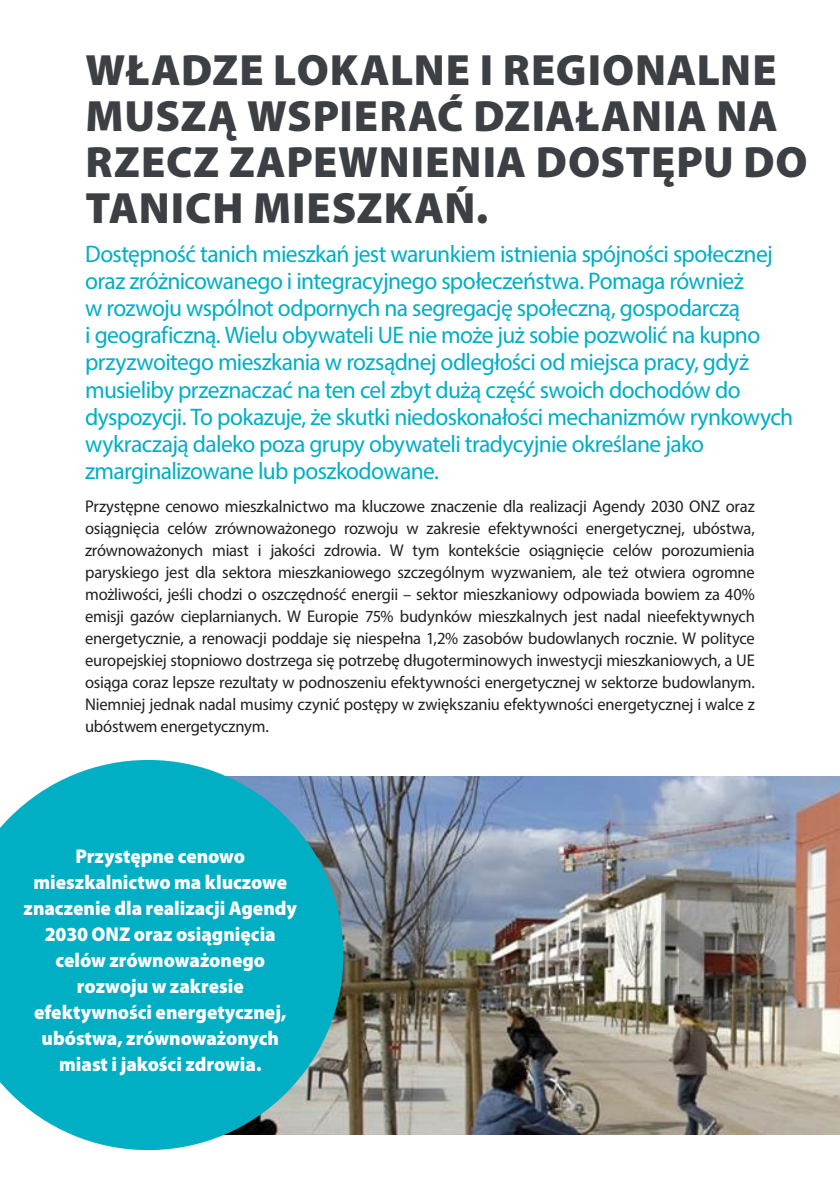
<style>
.page{position:relative;width:840px;height:1191px;background:#fff}
.page>*{position:absolute;margin:0;border:0;box-sizing:border-box;transform-origin:0 0}
.TITRE_CHAPITRE{font:900 44px/46px "Myriad Pro";letter-spacing:.015em;color:#3c4044}
.INTRODUCTION_CHAPITR{font:24px/27px "Myriad Pro";letter-spacing:-.03em;color:#00afc3}
.texte{font:900 20px/26px "Myriad Pro";color:#fff;text-align:center;scale:.96 1}
.TEXTE{font:17px/22px "Myriad Pro";letter-spacing:-.01em;color:#231f20;text-align:justify}
</style>
<div class="page">
<img style="left:343px;top:776px;width:496px;height:358px">
<svg style="left:0;top:760px;width:343px;height:390px;fill:#00afc3"></svg>
<p class="TITRE_CHAPITRE" style="left:85px;top:48px;width:723px">WŁADZE LOKALNE I REGIONALNE<br>MUSZĄ WSPIERAĆ DZIAŁANIA NA<br>RZECZ ZAPEWNIENIA DOSTĘPU DO<br>TANICH MIESZKAŃ.</p>
<p class="INTRODUCTION_CHAPITR" style="left:85px;top:240px;width:709px">Dostępność tanich mieszkań jest warunkiem istnienia spójności społecznej oraz zróżnicowanego i integracyjnego społeczeństwa. Pomaga również<br>w rozwoju wspólnot odpornych na segregację społeczną, gospodarczą<br>i geograficzną. Wielu obywateli UE nie może już sobie pozwolić na kupno przyzwoitego mieszkania w rozsądnej odległości od miejsca pracy, gdyż musieliby przeznaczać na ten cel zbyt dużą część swoich dochodów do dyspozycji. To pokazuje, że skutki niedoskonałości mechanizmów rynkowych wykraczają daleko poza grupy obywateli tradycyjnie określane jako zmarginalizowane lub poszkodowane.</p>
<p class="TEXTE" style="left:85px;top:495px;width:671px">Przystępne cenowo mieszkalnictwo ma kluczowe znaczenie dla realizacji Agendy 2030 ONZ oraz osiągnięcia celów zrównoważonego rozwoju w zakresie efektywności energetycznej, ubóstwa, zrównoważonych miast i jakości zdrowia. W tym kontekście osiągnięcie celów porozumienia paryskiego jest dla sektora mieszkaniowego szczególnym wyzwaniem, ale też otwiera ogromne możliwości, jeśli chodzi o oszczędność energii – sektor mieszkaniowy odpowiada bowiem za 40% emisji gazów cieplarnianych. W Europie 75% budynków mieszkalnych jest nadal nieefektywnych energetycznie, a renowacji poddaje się niespełna 1,2% zasobów budowlanych rocznie. W polityce europejskiej stopniowo dostrzega się potrzebę długoterminowych inwestycji mieszkaniowych, a UE osiąga coraz lepsze rezultaty w podnoszeniu efektywności energetycznej w sektorze budowlanym.<br>Niemniej jednak nadal musimy czynić postępy w zwiększaniu efektywności energetycznej i walce z ubóstwem energetycznym.</p>
<p class="texte" style="left:24px;top:843px;width:286px">Przystępne cenowo mieszkalnictwo ma kluczowe znaczenie dla realizacji Agendy<br>2030 ONZ oraz osiągnięcia celów zrównoważonego rozwoju w zakresie efektywności energetycznej, ubóstwa, zrównoważonych miast i jakości zdrowia.</p>
</div>
